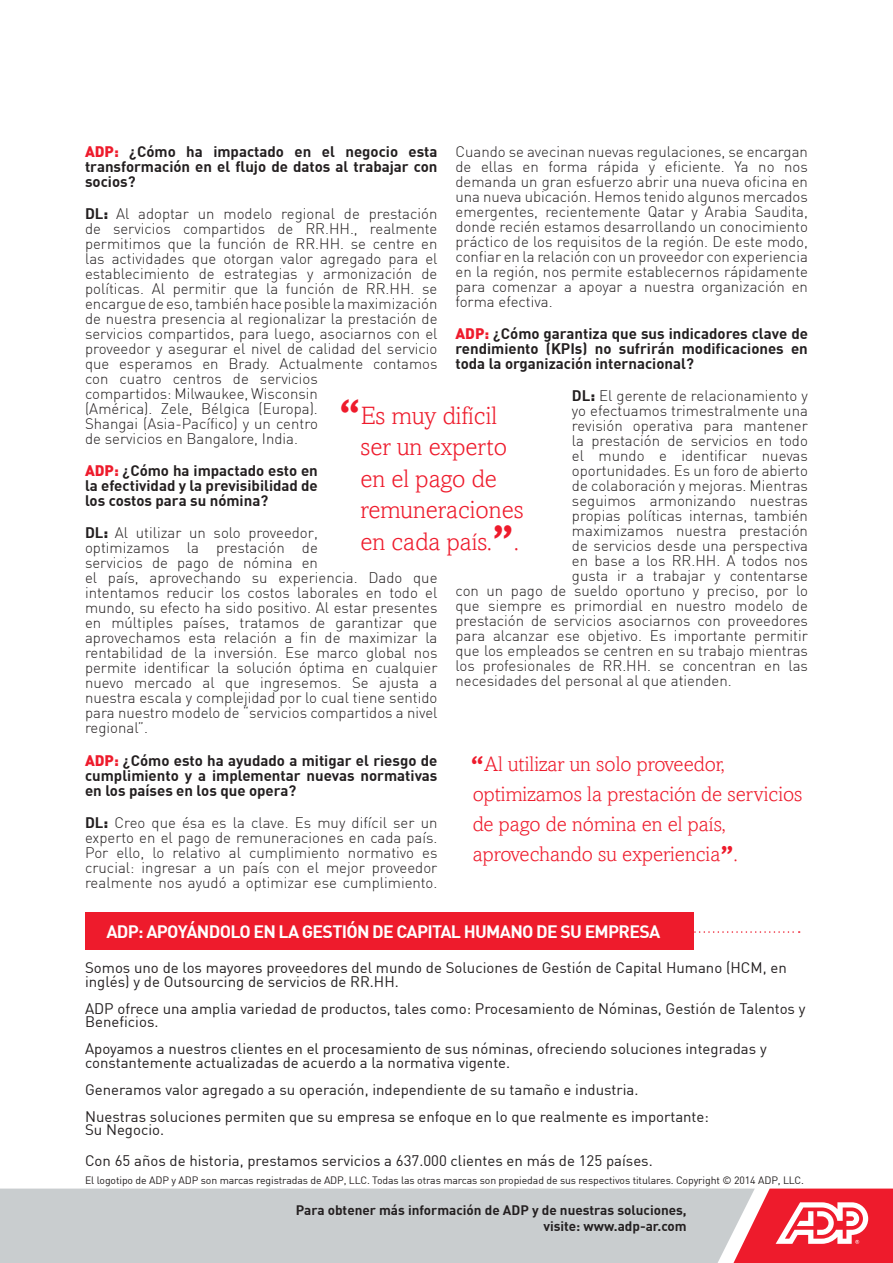
<style>
.page{position:relative;width:893px;height:1263px;background:#fff}
.page>*{position:absolute;margin:0;border:0;box-sizing:border-box;transform-origin:0 0}
.brood{font:300 25.05px/31.5px "Amasis";color:#ee1b2c}
.brood-2{font:300 21px/30px "Amasis";color:#ee1b2c}
.red_box{font:700 17.7px "DIN";letter-spacing:-.04em;color:#fff}
.brood-3{font:300 15px/15px "DIN";color:#231f20}
.brood-4{font:15px/13.5px "DIN";color:#231f20}
.brood-5{font:700 15px/15px "DIN";color:#231f20;text-align:justify}
.t1{font:700 13.5px/16.2px "DIN";color:#231f20;text-align:right}
.t2{font:10.5px "DIN";letter-spacing:-.01em;color:#231f20}
.s1{font-weight:900;color:#ee1b2c}
.s2{font-weight:700}
.s3{font-weight:900}
.s4{font-weight:900;font-size:34.5px}
</style>
<div class="page">
<div style="left:0;top:1188px;width:733px;height:75px;background:#c9cdcf"></div>
<svg style="left:733px;top:1188px;width:160px;height:75px"></svg>
<svg style="left:693px;top:931px;width:107px;height:2px"></svg>
<div style="left:85px;top:912px;width:608px;height:38px;background:#ee1b2c"></div>
<p class="brood-5" style="left:85px;top:144px;width:354px"><span class="s1">ADP:</span> ¿Cómo ha impactado en el negocio esta transformación en el flujo de datos al trabajar con socios?</p>
<p class="brood-3" style="left:85px;top:206px;width:354px"><span class="s2">DL</span><span class="s3">:</span> Al adoptar un modelo regional de prestación de servicios compartidos de RR.HH., realmente permitimos que la función de RR.HH. se centre en las actividades que otorgan valor agregado para el establecimiento de estrategias y armonización de políticas. Al permitir que la función de RR.HH. se encargue de eso, también hace posible la maximización de nuestra presencia al regionalizar la prestación de servicios compartidos, para luego, asociarnos con el proveedor y asegurar el nivel de calidad del servicio que esperamos en Brady. Actualmente contamos con cuatro centros de servicios<br>compartidos: Milwaukee, Wisconsin<br>(América). Zele, Bélgica (Europa).<br>Shangai (Asia-Pacífico) y un centro<br>de servicios en Bangalore, India.</p>
<p class="brood-5" style="left:85px;top:463px;width:234px"><span class="s1">ADP:</span> ¿Cómo ha impactado esto en la efectividad y la previsibilidad de los costos para su nómina?</p>
<p class="brood-3" style="left:85px;top:525px;width:354px"><span class="s2">DL</span><span class="s3">:</span> Al utilizar un solo proveedor,<br>optimizamos la prestación de<br>servicios de pago de nómina en<br>el país, aprovechando su experiencia. Dado que intentamos reducir los costos laborales en todo el mundo, su efecto ha sido positivo. Al estar presentes en múltiples países, tratamos de garantizar que aprovechamos esta relación a fin de maximizar la rentabilidad de la inversión. Ese marco global nos permite identificar la solución óptima en cualquier nuevo mercado al que ingresemos. Se ajusta a nuestra escala y complejidad por lo cual tiene sentido para nuestro modelo de “servicios compartidos a nivel regional”.</p>
<p class="brood-5" style="left:85px;top:752px;width:354px"><span class="s1">ADP:</span> ¿Cómo esto ha ayudado a mitigar el riesgo de cumplimiento y a implementar nuevas normativas en los países en los que opera?</p>
<p class="brood-3" style="left:85px;top:814px;width:354px;text-align:justify"><span class="s2">DL</span><span class="s3">:</span> Creo que ésa es la clave. Es muy difícil ser un experto en el pago de remuneraciones en cada país.<br>Por ello, lo relativo al cumplimiento normativo es crucial: ingresar a un país con el mejor proveedor realmente nos ayudó a optimizar ese cumplimiento.</p>
<p class="brood-3" style="left:455px;top:144px;width:354px;text-align:justify">Cuando se avecinan nuevas regulaciones, se encargan de ellas en forma rápida y eficiente. Ya no nos demanda un gran esfuerzo abrir una nueva oficina en una nueva ubicación. Hemos tenido algunos mercados emergentes, recientemente Qatar y Arabia Saudita, donde recién estamos desarrollando un conocimiento práctico de los requisitos de la región. De este modo, confiar en la relación con un proveedor con experiencia en la región, nos permite establecernos rápidamente para comenzar a apoyar a nuestra organización en forma efectiva.</p>
<p class="brood-5" style="left:455px;top:326px;width:354px"><span class="s1">ADP:</span> ¿Cómo garantiza que sus indicadores clave de rendimiento (KPIs) no sufrirán modificaciones en toda la organización internacional?</p>
<p class="brood-3" style="left:572px;top:388px;width:237px"><span class="s2">DL</span><span class="s3">:</span> El gerente de relacionamiento y</p>
<p class="brood-3" style="left:572px;top:403px;width:237px">yo efectuamos trimestralmente una</p>
<p class="brood-3" style="left:572px;top:418px;width:237px">revisión operativa para mantener</p>
<p class="brood-3" style="left:572px;top:433px;width:237px">la prestación de servicios en todo</p>
<p class="brood-3" style="left:572px;top:448px;width:237px">el mundo e identificar nuevas</p>
<p class="brood-3" style="left:572px;top:463px;width:237px">oportunidades. Es un foro de abierto</p>
<p class="brood-3" style="left:572px;top:478px;width:237px">de colaboración y mejoras. Mientras</p>
<p class="brood-3" style="left:572px;top:493px;width:237px">seguimos armonizando nuestras</p>
<p class="brood-3" style="left:572px;top:508px;width:237px">propias políticas internas, también</p>
<p class="brood-3" style="left:572px;top:523px;width:237px">maximizamos nuestra prestación</p>
<p class="brood-3" style="left:572px;top:538px;width:237px">de servicios desde una perspectiva</p>
<p class="brood-3" style="left:572px;top:553px;width:237px">en base a los RR.HH. A todos nos</p>
<p class="brood-3" style="left:572px;top:568px;width:237px">gusta ir a trabajar y contentarse</p>
<p class="brood-3" style="left:455px;top:583px;width:354px">con un pago de sueldo oportuno y preciso, por lo</p>
<p class="brood-3" style="left:455px;top:598px;width:354px">que siempre es primordial en nuestro modelo de</p>
<p class="brood-3" style="left:455px;top:613px;width:354px">prestación de servicios asociarnos con proveedores</p>
<p class="brood-3" style="left:455px;top:628px;width:354px">para alcanzar ese objetivo. Es importante permitir</p>
<p class="brood-3" style="left:455px;top:643px;width:354px">que los empleados se centren en su trabajo mientras</p>
<p class="brood-3" style="left:455px;top:658px;width:354px">los profesionales de RR.HH. se concentran en las</p>
<p class="brood-3" style="left:455px;top:673px;width:278px">necesidades del personal al que atienden.</p>
<p class="brood" style="left:360px;top:399px;width:165px;text-indent:-21px"><span class="s4">“</span>Es muy difícil ser un experto en el pago de remuneraciones en cada país.<span class="s4">”</span>.</p>
<p class="brood-2" style="left:471px;top:749px;width:333px"><span class="s3">“</span>Al utilizar un solo proveedor, optimizamos la prestación de servicios de pago de nómina en el país, aprovechando su experiencia<span class="s3">”</span>.</p>
<p class="red_box" style="left:106px;top:920px;width:555px">ADP: APOYÁNDOLO EN LA GESTIÓN DE CAPITAL HUMANO DE SU EMPRESA</p>
<p class="brood-4" style="left:85px;top:961px;width:703px">Somos uno de los mayores proveedores del mundo de Soluciones de Gestión de Capital Humano (HCM, en inglés) y de Outsourcing de servicios de RR.HH.</p>
<p class="brood-4" style="left:85px;top:1001px;width:722px">ADP ofrece una amplia variedad de productos, tales como: Procesamiento de Nóminas, Gestión de Talentos y<br>Beneficios.</p>
<p class="brood-4" style="left:85px;top:1042px;width:683px">Apoyamos a nuestros clientes en el procesamiento de sus nóminas, ofreciendo soluciones integradas y constantemente actualizadas de acuerdo a la normativa vigente.</p>
<p class="brood-4" style="left:85px;top:1075px;width:625px;line-height:27px">Generamos valor agregado a su operación, independiente de su tamaño e industria.<br>Nuestras soluciones permiten que su empresa se enfoque en lo que realmente es importante:</p>
<p class="brood-4" style="left:85px;top:1123px;width:81px">Su Negocio.</p>
<p class="brood-4" style="left:85px;top:1153px;width:569px">Con 65 años de historia, prestamos servicios a 637.000 clientes en más de 125 países.</p>
<p class="t2" style="left:85px;top:1173px;width:720px">El logotipo de ADP y ADP son marcas registradas de ADP, LLC. Todas las otras marcas son propiedad de sus respectivos titulares. Copyright © 2014 ADP, LLC.</p>
<p class="t1" style="left:296px;top:1201px;width:392px">Para obtener más información de ADP y de nuestras soluciones, visite: www.adp-ar.com</p>
</div>
